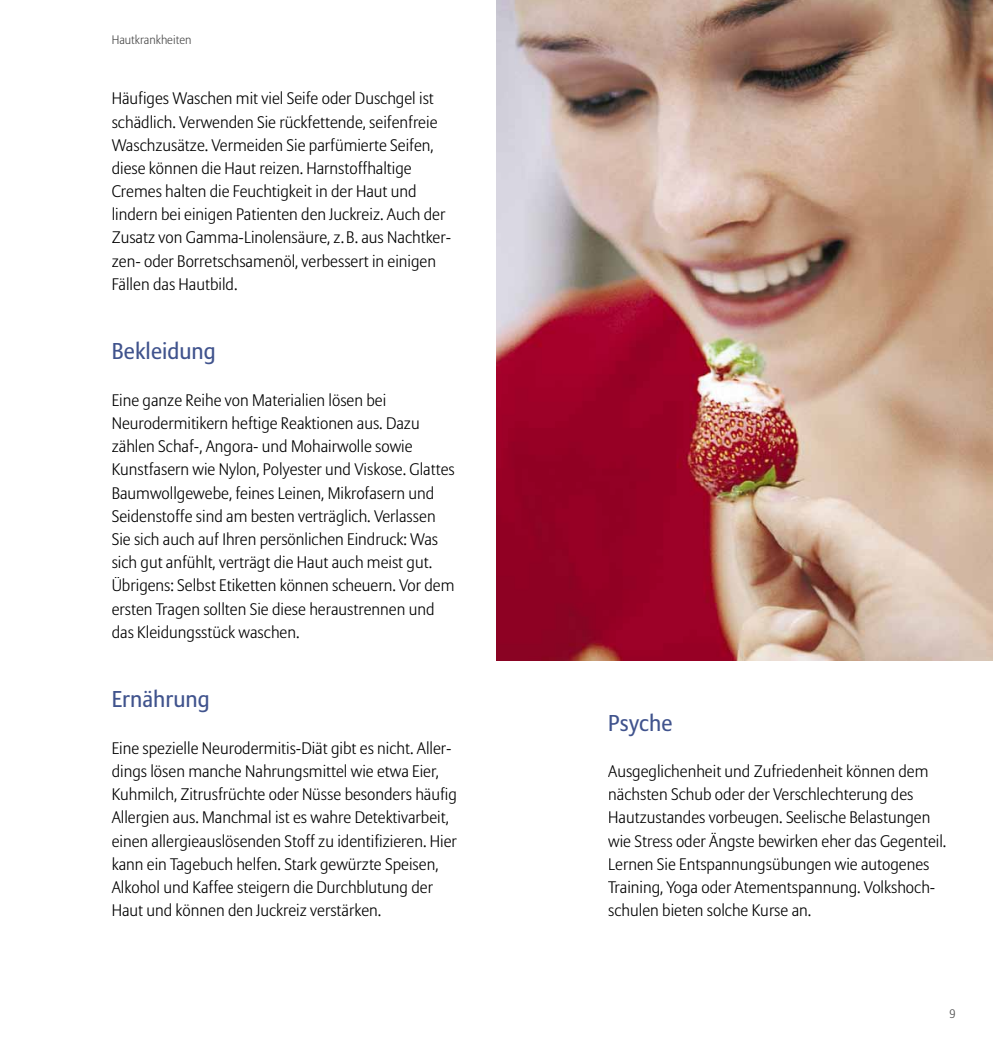
<style>
.page{position:relative;width:993px;height:1042px;background:#fff}
.page>*{position:absolute;margin:0;border:0;box-sizing:border-box;transform-origin:0 0}
.t1{font:22.75px "Allianz Sans";letter-spacing:.005em;color:#40538d}
.t2{font:300 16.62px/23.1px "Allianz Sans";color:#000}
.t3{font:300 12.25px "Allianz Sans";color:#484848}
</style>
<div class="page">
<img style="left:496px;top:0;width:496px;height:661px">
<p class="t3" style="left:112px;top:32px;width:81px">Haut krankheiten</p>
<p class="t2" style="left:112px;top:88px;width:341px">Häufiges Waschen mit viel Seife oder Duschgel ist schädlich. Verwenden Sie rückfettende, seifenfreie Waschzusätze. Vermeiden Sie parfümierte Seifen, diese können die Haut reizen. Harnstoffhaltige Cremes halten die Feuchtigkeit in der Haut und lindern bei einigen Patienten den Juckreiz. Auch der Zusatz von Gamma-Linolensäure, z. B. aus Nachtker&shy;zen- oder Borretsch samen öl, verbessert in einigen Fällen das Hautbild.</p>
<h1 class="t1" style="left:112px;top:338px;width:105px">Bekleidung</h1>
<p class="t2" style="left:112px;top:389px;width:344px">Eine ganze Reihe von Materialien lösen bei Neurodermiti kern heftige Reaktionen aus. Dazu zählen Schaf-, Angora- und Mohairwolle sowie Kunstfasern wie Nylon, Polyester und Viskose. Glattes Baumwollgewebe, feines Leinen, Mikrofasern und Seidenstoffe sind am besten verträglich. Verlassen Sie sich auch auf Ihren persönlichen Eindruck: Was sich gut anfühlt, verträgt die Haut auch meist gut.<br>Übrigens: Selbst Etiketten können scheuern. Vor dem ersten Tragen sollten Sie diese heraustrennen und das Kleidungs stück waschen.</p>
<h1 class="t1" style="left:112px;top:686px;width:100px">Ernährung</h1>
<p class="t2" style="left:112px;top:737px;width:346px">Eine spezielle Neurodermitis-Diät gibt es nicht. Aller&shy;dings lösen manche Nahrungsmittel wie etwa Eier, Kuhmilch, Zitrusfrüchte oder Nüsse besonders häufig Allergien aus. Manchmal ist es wahre Detektivarbeit, einen allergieauslösenden Stoff zu identifizieren. Hier kann ein Tagebuch helfen. Stark gewürzte Speisen, Alkohol und Kaffee steigern die Durchblutung der Haut und können den Juckreiz verstärken.</p>
<h1 class="t1" style="left:608px;top:709px;width:66px">Psyche</h1>
<p class="t2" style="left:608px;top:760px;width:339px">Ausgeglichenheit und Zufriedenheit können dem nächsten Schub oder der Verschlechterung des Hautzustandes vorbeugen. Seelische Belastungen wie Stress oder Ängste bewirken eher das Gegenteil.<br>Lernen Sie Entspannungs übungen wie autogenes Training, Yoga oder Atement spannung. Volkshoch&shy;schulen bieten solche Kurse an.</p>
<p class="t3" style="left:949px;top:1006px;width:8px">9</p>
</div>
